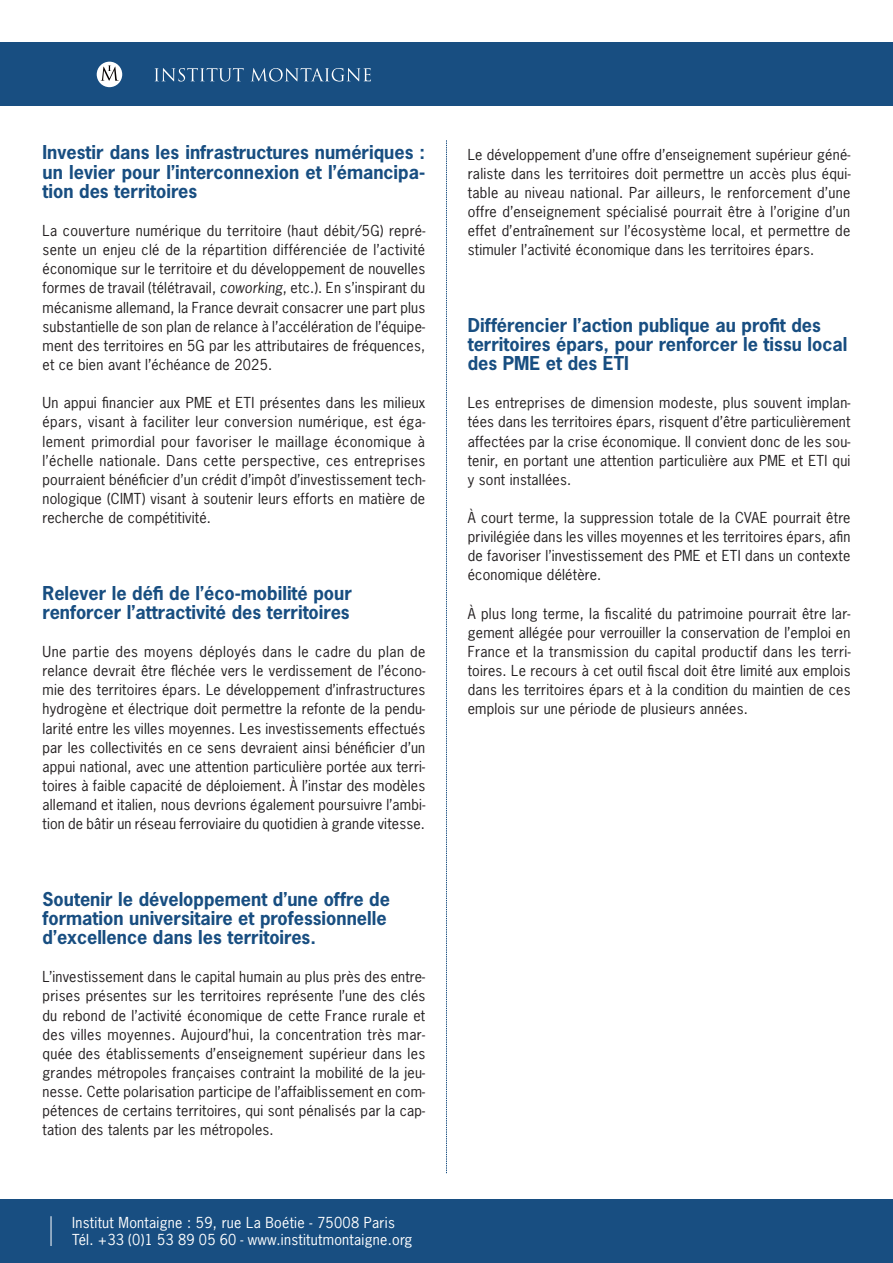
<style>
.page{position:relative;width:893px;height:1263px;background:#fff}
.page>*{position:absolute;margin:0;border:0;box-sizing:border-box;transform-origin:0 0}
.t1{font:700 18px/19.2px "News Gothic Std";color:#184e81}
.t2{font:14.25px/19.2px "News Gothic Std";letter-spacing:.015em;color:#231f20;text-align:justify}
.t3{font:14.25px/16.5px "News Gothic Std";letter-spacing:.02em;color:#fff}
.s1{font-style:italic}
</style>
<div class="page">
<div style="left:0;top:1199px;width:893px;height:64px;background:#184e81"></div>
<svg style="left:446px;top:140px;width:1px;height:1034px"></svg>
<div style="left:0;top:43px;width:893px;height:63px;background:#184e81"></div>
<div style="left:97px;top:62px;width:25px;height:25px;background:#fff;border-radius:50%"></div>
<svg style="left:101px;top:65px;width:18px;height:16px"></svg>
<svg style="left:155px;top:68px;width:89px;height:14px"></svg>
<svg style="left:251px;top:68px;width:120px;height:14px"></svg>
<hr style="left:51px;top:1216px;width:1px;height:30px;background:#fff">
<p class="t1" style="left:43px;top:143px;width:384px;text-align:justify">Investir dans les infrastructures numériques : un levier pour l’interconnexion et l’émancipa&shy;tion des territoires</p>
<p class="t2" style="left:43px;top:221px;width:384px">La couverture numérique du territoire (haut débit/5G) repré&shy;sente un enjeu clé de la répartition différenciée de l’activité économique sur le territoire et du développement de nouvelles formes de travail (télétravail, <span class="s1">coworking</span>, etc.). En s’inspirant du mécanisme allemand, la France devrait consacrer une part plus substantielle de son plan de relance à l’accélération de l’équipe&shy;ment des territoires en 5G par les attributaires de fréquences, et ce bien avant l’échéance de 2025.</p>
<p class="t2" style="left:43px;top:393px;width:384px">Un appui financier aux PME et ETI présentes dans les milieux épars, visant à faciliter leur conversion numérique, est éga&shy;lement primordial pour favoriser le maillage économique à l’échelle nationale. Dans cette perspective, ces entreprises pourraient bénéficier d’un crédit d’impôt d’investissement tech&shy;nologique (CIMT) visant à soutenir leurs efforts en matière de recherche de compétitivité.</p>
<p class="t1" style="left:43px;top:583px;width:311px">Relever le défi de l’éco-mobilité pour renforcer l’attractivité des territoires</p>
<p class="t2" style="left:43px;top:642px;width:384px">Une partie des moyens déployés dans le cadre du plan de relance devrait être fléchée vers le verdissement de l’écono&shy;mie des territoires épars. Le développement d’infrastructures hydrogène et électrique doit permettre la refonte de la pendu&shy;larité entre les villes moyennes. Les investissements effectués par les collectivités en ce sens devraient ainsi bénéficier d’un appui national, avec une attention particulière portée aux terri&shy;toires à faible capacité de déploiement. À l’instar des modèles allemand et italien, nous devrions également poursuivre l’ambi&shy;tion de bâtir un réseau ferroviaire du quotidien à grande vitesse.</p>
<p class="t1" style="left:43px;top:889px;width:349px">Soutenir le développement d’une offre de formation universitaire et professionnelle d’excellence dans les territoires.</p>
<p class="t2" style="left:43px;top:967px;width:384px">L’investissement dans le capital humain au plus près des entre&shy;prises présentes sur les territoires représente l’une des clés du rebond de l’activité économique de cette France rurale et des villes moyennes. Aujourd’hui, la concentration très mar&shy;quée des établissements d’enseignement supérieur dans les grandes métropoles françaises contraint la mobilité de la jeu&shy;nesse. Cette polarisation participe de l’affaiblissement en com&shy;pétences de certains territoires, qui sont pénalisés par la cap&shy;tation des talents par les métropoles.</p>
<p class="t3" style="left:72px;top:1215px;width:342px">Institut Montaigne : 59, rue La Boétie - 75008 Paris<br>Tél. +33 (0)1 53 89 05 60 - www.institutmontaigne.org</p>
<p class="t2" style="left:468px;top:144px;width:384px">Le développement d’une offre d’enseignement supérieur géné&shy;raliste dans les territoires doit permettre un accès plus équi&shy;table au niveau national. Par ailleurs, le renforcement d’une offre d’enseignement spécialisé pourrait être à l’origine d’un effet d’entraînement sur l’écosystème local, et permettre de stimuler l’activité économique dans les territoires épars.</p>
<p class="t1" style="left:468px;top:315px;width:381px">Différencier l’action publique au profit des territoires épars, pour renforcer le tissu local des PME et des ETI</p>
<p class="t2" style="left:468px;top:393px;width:384px">Les entreprises de dimension modeste, plus souvent implan&shy;tées dans les territoires épars, risquent d’être particulièrement affectées par la crise économique. Il convient donc de les sou&shy;tenir, en portant une attention particulière aux PME et ETI qui y sont installées.</p>
<p class="t2" style="left:468px;top:508px;width:384px">À court terme, la suppression totale de la CVAE pourrait être privilégiée dans les villes moyennes et les territoires épars, afin de favoriser l’investissement des PME et ETI dans un contexte économique délétère.</p>
<p class="t2" style="left:468px;top:604px;width:384px">À plus long terme, la fiscalité du patrimoine pourrait être lar&shy;gement allégée pour verrouiller la conservation de l’emploi en France et la transmission du capital productif dans les terri&shy;toires. Le recours à cet outil fiscal doit être limité aux emplois dans les territoires épars et à la condition du maintien de ces emplois sur une période de plusieurs années.</p>
</div>
